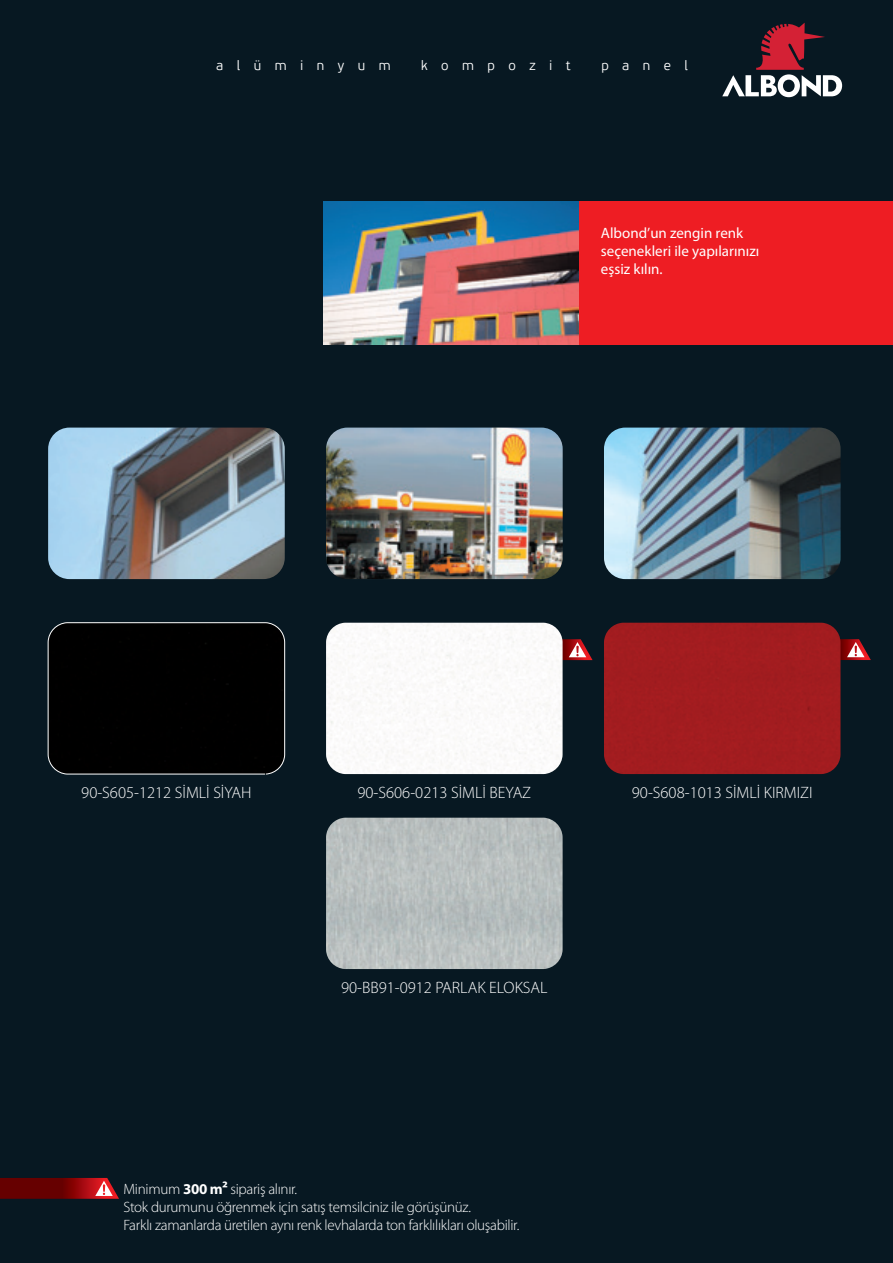
<style>
.page{position:relative;width:893px;height:1263px;background:#071822}
.page>*{position:absolute;margin:0;border:0;box-sizing:border-box;transform-origin:0 0}
.t1{font:300 16.5px "Myriad Pro";color:#fff}
.t2{font:300 15px/18px "Myriad Pro";letter-spacing:-.02em;color:#fff}
.t3{font:15px/18px "Myriad Pro";color:#fff}
.t4{font:300 13.5px "PF Beau Sans Pro";letter-spacing:1em;color:#fff}
.s1{font-weight:700}
</style>
<div class="page">
<div style="left:396px;top:202px;width:497px;height:143px;background:#ee1d23"></div>
<img style="left:323px;top:202px;width:255px;height:143px">
<img style="left:48px;top:428px;width:237px;height:151px">
<img style="left:326px;top:428px;width:237px;height:151px">
<img style="left:604px;top:428px;width:237px;height:151px">
<svg style="left:722px;top:23px;width:120px;height:74px"></svg>
<svg style="left:563px;top:639px;width:30px;height:21px"></svg>
<svg style="left:840px;top:639px;width:31px;height:21px"></svg>
<svg style="left:0;top:1178px;width:119px;height:21px;background:#821114"></svg>
<div style="left:48px;top:624px;width:237px;height:150px;background:#000"></div>
<div style="left:48px;top:622px;width:237px;height:152px;border:1px solid #fff;border-radius:19px"></div>
<div style="left:326px;top:623px;width:237px;height:151px;background:#fbfafa"></div>
<div style="left:604px;top:623px;width:236px;height:151px;background:#a21c1f"></div>
<img style="left:326px;top:818px;width:237px;height:151px">
<p class="t4" style="left:216px;top:57px;width:176px">alüminyum</p>
<p class="t4" style="left:421px;top:57px;width:151px">kompozit</p>
<p class="t4" style="left:601px;top:57px;width:88px">panel</p>
<p class="t3" style="left:601px;top:224px;width:160px">Albond’un zengin renk seçenekleri ile yapılarınızı eşsiz kılın.</p>
<p class="t1" style="left:81px;top:783px;width:172px">90-S605-1212 SİMLİ SİYAH</p>
<p class="t1" style="left:357px;top:783px;width:175px">90-S606-0213 SİMLİ BEYAZ</p>
<p class="t1" style="left:341px;top:978px;width:208px">90-BB91-0912 PARLAK ELOKSAL</p>
<p class="t2" style="left:123px;top:1180px;width:397px">Minimum <span class="s1">300 m²</span> sipariş alınır.<br>Stok durumunu öğrenmek için satış temsilciniz ile görüşünüz.<br>Farklı zamanlarda üretilen aynı renk levhalarda ton farklılıkları oluşabilir.</p>
<p class="t1" style="left:632px;top:783px;width:182px">90-S608-1013 SİMLİ KIRMIZI</p>
</div>
